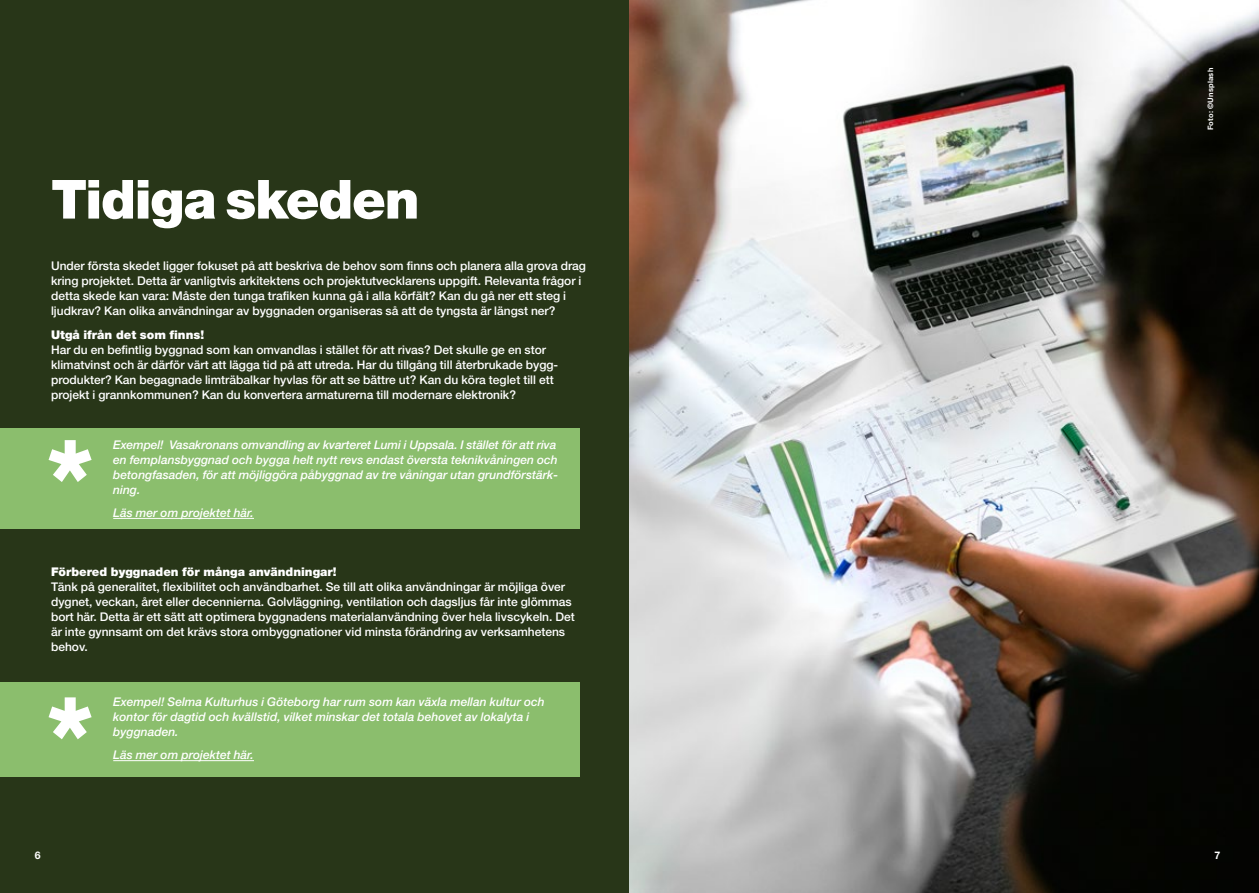
<style>
.page{position:relative;width:1259px;height:893px;background:#283618}
.page>*{position:absolute;margin:0;border:0;box-sizing:border-box;transform-origin:0 0}
.t1{font:900 54px "Helvetica Neue LT Std";letter-spacing:-.025em;color:#fff}
.t2{font:500 12px/15px "Helvetica Neue LT Std";color:#fff}
.t3{font:italic 500 12px/15px "Helvetica Neue LT Std";color:#fff}
.t4{font:900 12px "Helvetica Neue LT Std";color:#fff}
.t5{font:700 10.5px "Helvetica Neue LT Std";color:#fff}
.t6{font:700 7.5px "Helvetica Neue LT Std";letter-spacing:.025em;color:#fff}
</style>
<div class="page">
<img style="left:629px;top:0;width:630px;height:893px">
<div style="left:0;top:428px;width:579px;height:101px;background:#8bbe6d"></div>
<div style="left:0;top:682px;width:579px;height:95px;background:#8bbe6d"></div>
<svg style="left:49px;top:440px;width:43px;height:42px"></svg>
<svg style="left:49px;top:697px;width:43px;height:42px"></svg>
<hr style="left:113px;top:518px;width:141px;height:1px;background:#fff">
<hr style="left:113px;top:760px;width:141px;height:1px;background:#fff">
<h1 class="t1" style="left:51px;top:167px;width:370px">Tidiga skeden</h1>
<p class="t2" style="left:51px;top:258px;width:536px">Under första skedet ligger fokuset på att beskriva de behov som finns och planera alla grova drag kring projektet. Detta är vanligtvis arkitektens och projektutvecklarens uppgift. Relevanta frågor i detta skede kan vara: Måste den tunga trafiken kunna gå i alla körfält? Kan du gå ner ett steg i ljudkrav? Kan olika användningar av byggnaden organiseras så att de tyngsta är längst ner?</p>
<p class="t4" style="left:51px;top:327px;width:155px">Utgå ifrån det som finns!</p>
<p class="t2" style="left:51px;top:342px;width:507px">Har du en befintlig byggnad som kan omvandlas i stället för att rivas? Det skulle ge en stor klimatvinst och är därför värt att lägga tid på att utreda. Har du tillgång till återbrukade bygg&shy;produkter? Kan begagnade limträbalkar hyvlas för att se bättre ut? Kan du köra teglet till ett projekt i grannkommunen? Kan du konvertera armaturerna till modernare elektronik?</p>
<p class="t3" style="left:113px;top:437px;width:446px">Exempel! Vasakronans omvandling av kvarteret Lumi i Uppsala. I stället för att riva en femplansbyggnad och bygga helt nytt revs endast översta teknikvåningen och betongfasaden, för att möjliggöra påbyggnad av tre våningar utan grundförstärk&shy;ning.</p>
<p class="t3" style="left:113px;top:505px;width:142px">Läs mer om projektet här.</p>
<p class="t4" style="left:51px;top:564px;width:287px">Förbered byggnaden för många användningar!</p>
<p class="t2" style="left:51px;top:579px;width:525px">Tänk på generalitet, flexibilitet och användbarhet. Se till att olika användningar är möjliga över dygnet, veckan, året eller decennierna. Golvläggning, ventilation och dagsljus får inte glömmas bort här. Detta är ett sätt att optimera byggnadens materialanvändning över hela livscykeln. Det är inte gynnsamt om det krävs stora ombyggnationer vid minsta förändring av verksamhetens behov.</p>
<p class="t3" style="left:113px;top:694px;width:433px">Exempel! Selma Kulturhus i Göteborg har rum som kan växla mellan kultur och kontor för dagtid och kvällstid, vilket minskar det totala behovet av lokalyta i byggnaden.</p>
<p class="t3" style="left:113px;top:748px;width:142px">Läs mer om projektet här.</p>
<p class="t6" style="left:1206px;top:130px;width:64px;rotate:-90deg">Foto: ©Unsplash</p>
<p class="t5" style="left:35px;top:849px;width:7px">6</p>
<p class="t5" style="left:1214px;top:849px;width:7px">7</p>
</div>
